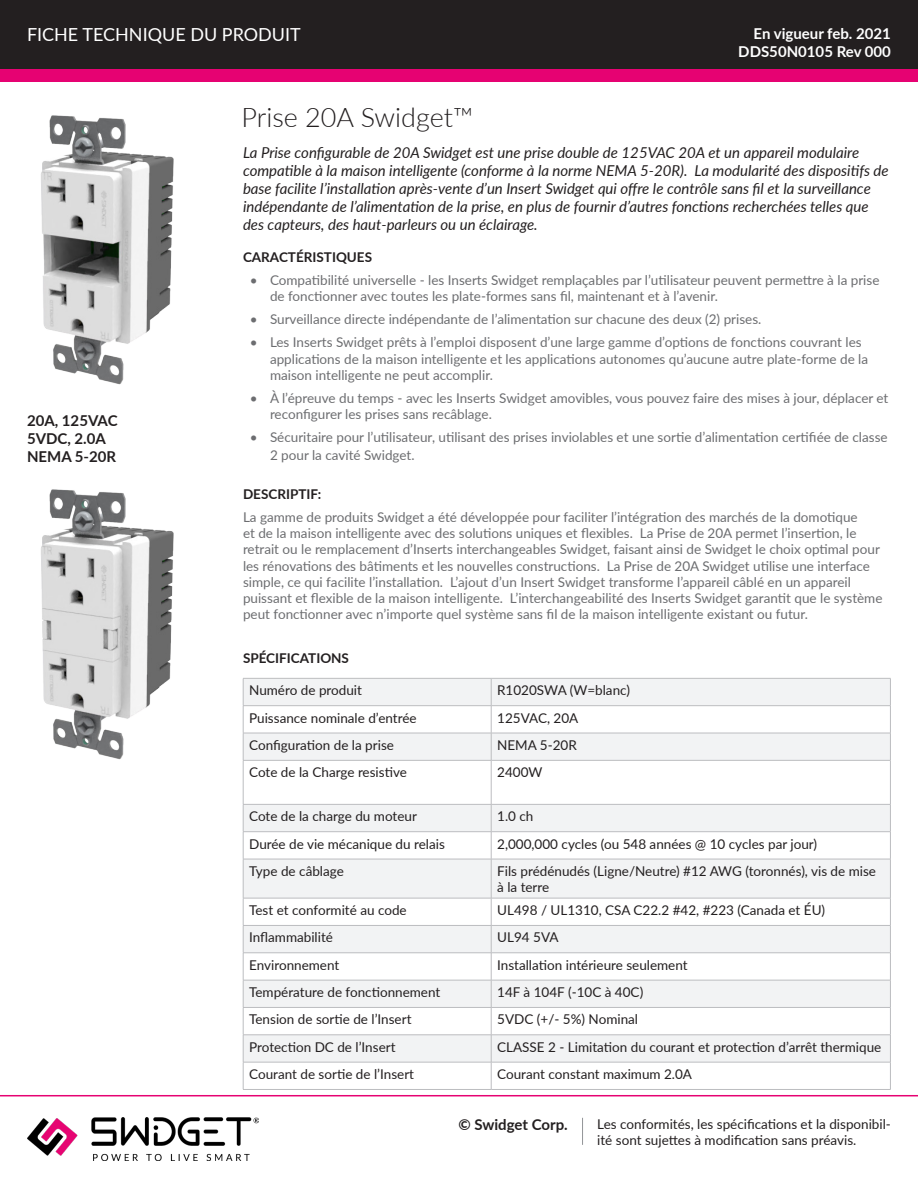
<style>
.page{position:relative;width:918px;height:1188px;background:#fff}
.page>*{position:absolute;margin:0;border:0;box-sizing:border-box;transform-origin:0 0}
.t1{font:300 27px "Lato";color:#231f20}
.t2{font:18px "Lato";color:#fff}
.t3{font:italic 15px/18px "Lato";color:#231f20}
.t4{font:700 15px "Lato";color:#231f20}
.t5{font:700 15px "Lato";color:#fff}
.t6{font:13.5px/16.2px "Lato";color:#6c6d70}
.t7{font:13.5px/16.2px "Lato";color:#231f20}
.t8{font:700 13.5px "Lato";color:#231f20}
</style>
<div class="page">
<div style="left:0;top:0;width:918px;height:70px;background:#231f20"></div>
<hr style="left:0;top:1095px;width:918px;height:1px;background:#e60272">
<img style="left:27px;top:1118px;width:231px;height:43px">
<svg style="left:582px;top:1118px;width:1px;height:27px"></svg>
<div style="left:0;top:70px;width:918px;height:12px;background:#e60272"></div>
<hr style="left:243px;top:678px;width:248px;height:1px;background:#bcbdc0">
<hr style="left:491px;top:678px;width:400px;height:1px;background:#bcbdc0">
<svg style="left:243px;top:679px;width:648px;height:410px"></svg>
<hr style="left:243px;top:1089px;width:248px;height:1px;background:#bcbdc0">
<hr style="left:491px;top:1089px;width:400px;height:1px;background:#bcbdc0">
<hr style="left:243px;top:760px;width:248px;height:1px;background:#bcbdc0">
<hr style="left:243px;top:761px;width:1px;height:43px;background:#bcbdc0">
<hr style="left:491px;top:760px;width:400px;height:1px;background:#bcbdc0">
<hr style="left:491px;top:761px;width:1px;height:43px;background:#bcbdc0">
<hr style="left:890px;top:761px;width:1px;height:43px;background:#bcbdc0">
<img style="left:41px;top:489px;width:133px;height:271px">
<img style="left:41px;top:115px;width:133px;height:270px">
<p class="t2" style="left:27px;top:22px;width:275px">FICHE TECHNIQUE DU PRODUIT</p>
<p class="t1" style="left:242px;top:98px;width:233px">Prise 20A Swidget™</p>
<p class="t5" style="left:754px;top:23px;width:139px">En vigueur feb. 2021</p>
<p class="t5" style="left:738px;top:41px;width:154px">DDS50N0105 Rev 000</p>
<p class="t4" style="left:27px;top:409px;width:92px">20A, 125VAC</p>
<p class="t4" style="left:27px;top:427px;width:80px">5VDC, 2.0A</p>
<p class="t4" style="left:27px;top:445px;width:91px">NEMA 5-20R</p>
<p class="t3" style="left:243px;top:143px;width:647px">La Prise configurable de 20A Swidget est une prise double de 125VAC 20A et un appareil modulaire compatible à la maison intelligente (conforme à la norme NEMA 5-20R). La modularité des dispositifs de base facilite l’installation après-vente d’un Insert Swidget qui offre le contrôle sans fil et la surveillance indépendante de l’alimentation de la prise, en plus de fournir d’autres fonctions recherchées telles que des capteurs, des haut-parleurs ou un éclairage.</p>
<p class="t8" style="left:243px;top:247px;width:131px">CARACTÉRISTIQUES</p>
<p class="t6" style="left:270px;top:272px;width:611px;text-indent:-20px">• Compatibilité universelle - les Inserts Swidget remplaçables par l’utilisateur peuvent permettre à la prise de fonctionner avec toutes les plate-formes sans fil, maintenant et à l’avenir.</p>
<p class="t6" style="left:250px;top:311px;width:513px">• Surveillance directe indépendante de l’alimentation sur chacune des deux (2) prises.</p>
<p class="t6" style="left:270px;top:334px;width:600px;text-indent:-20px">• Les Inserts Swidget prêts à l’emploi disposent d’une large gamme d’options de fonctions couvrant les applications de la maison intelligente et les applications autonomes qu’aucune autre plate-forme de la maison intelligente ne peut accomplir.</p>
<p class="t6" style="left:270px;top:389px;width:620px;text-indent:-20px">• À l’épreuve du temps - avec les Inserts Swidget amovibles, vous pouvez faire des mises à jour, déplacer et reconfigurer les prises sans recâblage.</p>
<p class="t6" style="left:270px;top:427px;width:619px;line-height:18px;text-indent:-20px">• Sécuritaire pour l’utilisateur, utilisant des prises inviolables et une sortie d’alimentation certifiée de classe<br>2 pour la cavité Swidget.</p>
<p class="t8" style="left:243px;top:484px;width:80px">DESCRIPTIF:</p>
<p class="t6" style="left:243px;top:508px;width:641px">La gamme de produits Swidget a été développée pour faciliter l’intégration des marchés de la domotique<br>et de la maison intelligente avec des solutions uniques et flexibles. La Prise de 20A permet l’insertion, le retrait ou le remplacement d’Inserts interchangeables Swidget, faisant ainsi de Swidget le choix optimal pour les rénovations des bâtiments et les nouvelles constructions. La Prise de 20A Swidget utilise une interface simple, ce qui facilite l’installation. L’ajout d’un Insert Swidget transforme l’appareil câblé en un appareil puissant et flexible de la maison intelligente. L’interchangeabilité des Inserts Swidget garantit que le système peut fonctionner avec n’importe quel système sans fil de la maison intelligente existant ou futur.</p>
<p class="t8" style="left:243px;top:648px;width:108px">SPÉCIFICATIONS</p>
<p class="t7" style="left:249px;top:682px;width:114px">Numéro de produit</p>
<p class="t7" style="left:497px;top:682px;width:134px">R1020SWA (W=blanc)</p>
<p class="t7" style="left:249px;top:709px;width:169px">Puissance nominale d’entrée</p>
<p class="t7" style="left:497px;top:709px;width:83px">125VAC, 20A</p>
<p class="t7" style="left:249px;top:736px;width:146px">Configuration de la prise</p>
<p class="t7" style="left:497px;top:736px;width:81px">NEMA 5-20R</p>
<p class="t7" style="left:249px;top:764px;width:159px">Cote de la Charge resistive</p>
<p class="t7" style="left:497px;top:764px;width:47px">2400W</p>
<p class="t7" style="left:249px;top:808px;width:169px">Cote de la charge du moteur</p>
<p class="t7" style="left:497px;top:808px;width:38px">1.0 ch</p>
<p class="t7" style="left:249px;top:835px;width:197px">Durée de vie mécanique du relais</p>
<p class="t7" style="left:497px;top:835px;width:321px">2,000,000 cycles (ou 548 années @ 10 cycles par jour)</p>
<p class="t7" style="left:249px;top:862px;width:96px">Type de câblage</p>
<p class="t7" style="left:497px;top:862px;width:380px">Fils prédénudés (Ligne/Neutre) #12 AWG (toronnés), vis de mise à la terre</p>
<p class="t7" style="left:249px;top:901px;width:159px">Test et conformité au code</p>
<p class="t7" style="left:497px;top:901px;width:330px">UL498 / UL1310, CSA C22.2 #42, #223 (Canada et ÉU)</p>
<p class="t7" style="left:249px;top:929px;width:85px">Inflammabilité</p>
<p class="t7" style="left:497px;top:929px;width:63px">UL94 5VA</p>
<p class="t7" style="left:249px;top:956px;width:92px">Environnement</p>
<p class="t7" style="left:497px;top:956px;width:192px">Installation intérieure seulement</p>
<p class="t7" style="left:249px;top:983px;width:193px">Température de fonctionnement</p>
<p class="t7" style="left:497px;top:983px;width:148px">14F à 104F (-10C à 40C)</p>
<p class="t7" style="left:249px;top:1011px;width:164px">Tension de sortie de l’Insert</p>
<p class="t7" style="left:497px;top:1011px;width:142px">5VDC (+/- 5%) Nominal</p>
<p class="t7" style="left:249px;top:1038px;width:148px">Protection DC de l’Insert</p>
<p class="t7" style="left:497px;top:1038px;width:386px">CLASSE 2 - Limitation du courant et protection d’arrêt thermique</p>
<p class="t7" style="left:249px;top:1065px;width:166px">Courant de sortie de l’Insert</p>
<p class="t7" style="left:497px;top:1065px;width:196px">Courant constant maximum 2.0A</p>
<p class="t4" style="left:458px;top:1113px;width:111px">© Swidget Corp.</p>
<p class="t7" style="left:597px;top:1115px;width:295px">Les conformités, les spécifications et la disponibil&shy;ité sont sujettes à modification sans préavis.</p>
</div>
